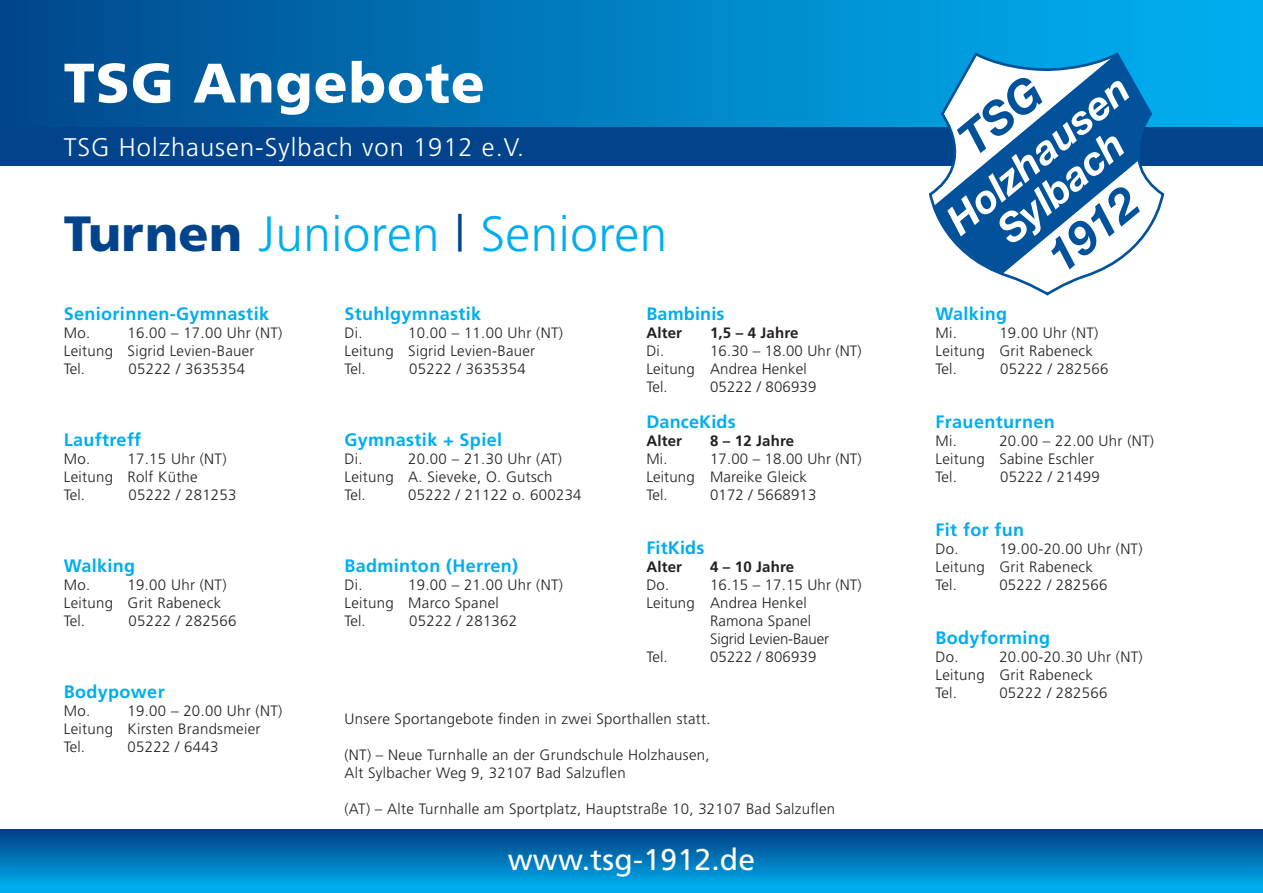
<style>
.page{position:relative;width:1263px;height:893px;background:#fff}
.page>*{position:absolute;margin:0;border:0;box-sizing:border-box;transform-origin:0 0}
.t1{font:900 55.5px "Frutiger";letter-spacing:.02em;color:#fff}
.t2{font:300 49.5px "Frutiger";letter-spacing:.01em;color:#00aeef}
.t3{font:italic 700 46.2px "Helvetica Neue";color:#01519b}
.t4{font:italic 700 40.05px/39.5px "Helvetica Neue";color:#fff;text-align:center}
.t5{font:30px "Frutiger";letter-spacing:.01em;color:#fff}
.t6{font:300 25.5px "Frutiger";letter-spacing:.04em;color:#fff}
.t7{font:700 18px "Frutiger";letter-spacing:.02em;color:#00aeef}
.t8{font:300 15px/18px "Frutiger";letter-spacing:.02em;color:#231f20}
.t9{font:700 15px "Frutiger";letter-spacing:.01em;color:#231f20}
.t10{font:300 15px "Frutiger";letter-spacing:-.01em;color:#231f20}
.s1{font-weight:900;color:#01448c}
.s2{color:#01448c}
</style>
<div class="page">
<svg style="left:0;top:829px;width:1263px;height:64px;background:#0079bc"></svg>
<div style="left:0;top:0;width:1263px;height:159px;background:linear-gradient(to right,#01498e,#00b5f5)"></div>
<div style="left:0;top:127px;width:1263px;height:39px;background:#01448c"></div>
<svg style="left:928px;top:51px;width:237px;height:245px"></svg>
<svg style="left:933px;top:54px;width:217px;height:220px;fill:#01519b"></svg>
<svg style="left:955px;top:73px;width:91px;height:83px"></svg>
<h1 class="t1" style="left:64px;top:50px;width:423px">TSG Angebote</h1>
<h3 class="t6" style="left:64px;top:133px;width:462px">TSG Holzhausen-Sylbach von 1912 e.V.</h3>
<h2 class="t2" style="left:64px;top:206px;width:605px"><span class="s1">Turnen</span> Junioren <span class="s2">|</span> Senioren</h2>
<p class="t7" style="left:64px;top:303px;width:207px">Seniorinnen-Gymnastik</p>
<p class="t8" style="left:64px;top:324px;width:28px">Mo.</p>
<p class="t8" style="left:64px;top:324px;width:220px;text-indent:64px">16.00 – 17.00 Uhr (NT)<br>Leitung Sigrid Levien-Bauer<br>Tel.</p>
<p class="t8" style="left:128px;top:360px;width:118px">05222 / 3635354</p>
<p class="t7" style="left:64px;top:429px;width:79px">Lauftreff</p>
<p class="t8" style="left:64px;top:450px;width:28px">Mo.</p>
<p class="t8" style="left:64px;top:450px;width:164px;text-indent:64px">17.15 Uhr (NT)<br>Leitung Rolf Küthe<br>Tel.</p>
<p class="t8" style="left:128px;top:486px;width:110px">05222 / 281253</p>
<p class="t7" style="left:64px;top:555px;width:73px">Walking</p>
<p class="t8" style="left:64px;top:576px;width:28px">Mo.</p>
<p class="t8" style="left:64px;top:576px;width:164px;text-indent:64px">19.00 Uhr (NT)<br>Leitung Grit Rabeneck<br>Tel.</p>
<p class="t8" style="left:128px;top:612px;width:110px">05222 / 282566</p>
<p class="t7" style="left:64px;top:681px;width:102px">Bodypower</p>
<p class="t8" style="left:64px;top:702px;width:28px">Mo.</p>
<p class="t8" style="left:64px;top:702px;width:220px;text-indent:64px">19.00 – 20.00 Uhr (NT)<br>Leitung Kirsten Brandsmeier<br>Tel.</p>
<p class="t8" style="left:128px;top:738px;width:92px">05222 / 6443</p>
<p class="t7" style="left:344px;top:303px;width:138px">Stuhlgymnastik</p>
<p class="t8" style="left:344px;top:324px;width:20px">Di.</p>
<p class="t8" style="left:344px;top:324px;width:220px;text-indent:64px">10.00 – 11.00 Uhr (NT)<br>Leitung Sigrid Levien-Bauer<br>Tel.</p>
<p class="t8" style="left:409px;top:360px;width:118px">05222 / 3635354</p>
<p class="t7" style="left:344px;top:429px;width:159px">Gymnastik + Spiel</p>
<p class="t8" style="left:344px;top:450px;width:20px">Di.</p>
<p class="t8" style="left:344px;top:450px;width:219px;text-indent:64px">20.00 – 21.30 Uhr (AT)<br>Leitung A. Sieveke, O. Gutsch<br>Tel.</p>
<p class="t8" style="left:408px;top:486px;width:175px">05222 / 21122 o. 600234</p>
<p class="t7" style="left:344px;top:555px;width:175px">Badminton (Herren)</p>
<p class="t8" style="left:344px;top:576px;width:20px">Di.</p>
<p class="t8" style="left:344px;top:576px;width:220px;text-indent:64px">19.00 – 21.00 Uhr (NT)<br>Leitung Marco Spanel<br>Tel.</p>
<p class="t8" style="left:409px;top:612px;width:110px">05222 / 281362</p>
<p class="t7" style="left:646px;top:303px;width:80px">Bambinis</p>
<p class="t9" style="left:646px;top:324px;width:37px">Alter</p>
<p class="t9" style="left:710px;top:324px;width:90px">1,5 – 4 Jahre</p>
<p class="t8" style="left:646px;top:342px;width:19px">Di.</p>
<p class="t8" style="left:646px;top:342px;width:217px;text-indent:64px">16.30 – 18.00 Uhr (NT)<br>Leitung Andrea Henkel<br>Tel.</p>
<p class="t8" style="left:710px;top:378px;width:108px">05222 / 806939</p>
<p class="t7" style="left:646px;top:411px;width:91px">DanceKids</p>
<p class="t9" style="left:646px;top:432px;width:37px">Alter</p>
<p class="t9" style="left:710px;top:432px;width:85px">8 – 12 Jahre</p>
<p class="t8" style="left:646px;top:450px;width:23px">Mi.</p>
<p class="t8" style="left:646px;top:450px;width:217px;text-indent:64px">17.00 – 18.00 Uhr (NT)<br>Leitung Mareike Gleick<br>Tel.</p>
<p class="t8" style="left:710px;top:486px;width:108px">0172 / 5668913</p>
<p class="t7" style="left:646px;top:537px;width:60px">FitKids</p>
<p class="t9" style="left:646px;top:558px;width:37px">Alter</p>
<p class="t9" style="left:710px;top:558px;width:85px">4 – 10 Jahre</p>
<p class="t8" style="left:646px;top:576px;width:24px">Do.</p>
<p class="t8" style="left:710px;top:576px;width:153px">16.15 – 17.15 Uhr (NT)</p>
<p class="t8" style="left:646px;top:594px;width:162px">Leitung Andrea Henkel</p>
<p class="t8" style="left:710px;top:612px;width:102px">Ramona Spanel</p>
<p class="t10" style="left:710px;top:630px;width:120px">Sigrid Levien-Bauer</p>
<p class="t8" style="left:646px;top:648px;width:23px">Tel.</p>
<p class="t8" style="left:710px;top:648px;width:108px">05222 / 806939</p>
<p class="t8" style="left:344px;top:710px;width:368px">Unsere Sportangebote finden in zwei Sporthallen statt.</p>
<p class="t8" style="left:344px;top:746px;width:367px">(NT) – Neue Turnhalle an der Grundschule Holzhausen,<br>Alt Sylbacher Weg 9, 32107 Bad Salzuflen</p>
<p class="t8" style="left:344px;top:800px;width:492px">(AT) – Alte Turnhalle am Sportplatz, Hauptstraße 10, 32107 Bad Salzuflen</p>
<h3 class="t5" style="left:508px;top:841px;width:249px">www.tsg-1912.de</h3>
<h3 class="t4" style="left:939px;top:210px;width:225px;rotate:-40deg">Holzhausen<br>Sylbach</h3>
<h3 class="t3" style="left:1035px;top:240px;width:104px;rotate:-40deg">1912</h3>
<p class="t7" style="left:935px;top:303px;width:73px">Walking</p>
<p class="t8" style="left:935px;top:324px;width:23px">Mi.</p>
<p class="t8" style="left:935px;top:324px;width:164px;text-indent:64px">19.00 Uhr (NT)<br>Leitung Grit Rabeneck<br>Tel.</p>
<p class="t8" style="left:1000px;top:360px;width:110px">05222 / 282566</p>
<p class="t7" style="left:935px;top:411px;width:121px">Frauenturnen</p>
<p class="t8" style="left:935px;top:432px;width:23px">Mi.</p>
<p class="t8" style="left:935px;top:432px;width:220px;text-indent:64px">20.00 – 22.00 Uhr (NT)<br>Leitung Sabine Eschler<br>Tel.</p>
<p class="t8" style="left:1000px;top:468px;width:101px">05222 / 21499</p>
<p class="t7" style="left:935px;top:519px;width:90px">Fit for fun</p>
<p class="t8" style="left:935px;top:540px;width:25px">Do.</p>
<p class="t8" style="left:935px;top:540px;width:209px;text-indent:64px">19.00-20.00 Uhr (NT)<br>Leitung Grit Rabeneck<br>Tel.</p>
<p class="t8" style="left:999px;top:576px;width:110px">05222 / 282566</p>
<p class="t7" style="left:935px;top:627px;width:116px">Bodyforming</p>
<p class="t8" style="left:935px;top:648px;width:25px">Do.</p>
<p class="t8" style="left:935px;top:648px;width:209px;text-indent:64px">20.00-20.30 Uhr (NT)<br>Leitung Grit Rabeneck<br>Tel.</p>
<p class="t8" style="left:999px;top:684px;width:110px">05222 / 282566</p>
</div>
